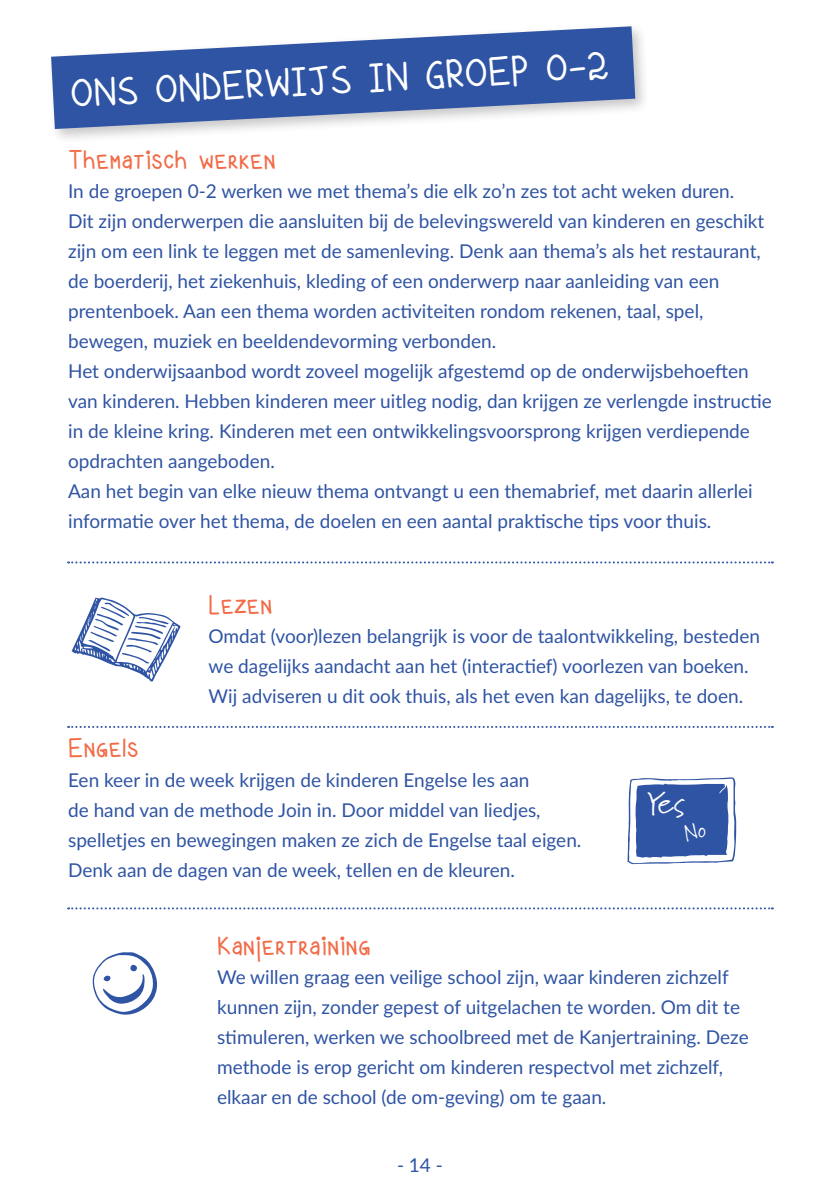
<style>
.page{position:relative;width:840px;height:1191px;background:#fff}
.page>*{position:absolute;margin:0;border:0;box-sizing:border-box;transform-origin:0 0}
.t1{font:500 36px "Love Custom";color:#fff}
.t2{font:500 24px "Love Custom";color:#f26b47}
.t3{font:19px/30px "Lato";color:#2f54a4}
</style>
<div class="page">
<svg style="left:72px;top:597px;width:108px;height:84px"></svg>
<svg style="left:92px;top:952px;width:65px;height:63px"></svg>
<div style="left:46px;top:22px;width:604px;height:122px;background:#231f20;opacity:.25"></div>
<svg style="left:51px;top:26px;width:584px;height:103px;fill:#2f54a4"></svg>
<svg style="left:68px;top:561px;width:704px;height:2px"></svg>
<svg style="left:68px;top:726px;width:704px;height:2px"></svg>
<svg style="left:68px;top:907px;width:704px;height:2px"></svg>
<svg style="left:627px;top:777px;width:108px;height:87px"></svg>
<p class="t1" style="left:69px;top:77px;width:541px;rotate:-3deg">ONS ONDERWIJS IN GROEP 0-2</p>
<p class="t2" style="left:68px;top:148px;width:209px">Thematisch werken</p>
<p class="t3" style="left:68px;top:175px;width:697px">In de groepen 0-2 werken we met thema’s die elk zo’n zes tot acht weken duren.<br>Dit zijn onderwerpen die aansluiten bij de belevingswereld van kinderen en geschikt zijn om een link te leggen met de samenleving. Denk aan thema’s als het restaurant, de boerderij, het ziekenhuis, kleding of een onderwerp naar aanleiding van een prentenboek. Aan een thema worden activiteiten rondom rekenen, taal, spel, bewegen, muziek en beeldendevorming verbonden.</p>
<p class="t3" style="left:68px;top:355px;width:704px">Het onderwijsaanbod wordt zoveel mogelijk afgestemd op de onderwijsbehoeften van kinderen. Hebben kinderen meer uitleg nodig, dan krijgen ze verlengde instructie in de kleine kring. Kinderen met een ontwikkelingsvoorsprong krijgen verdiepende opdrachten aangeboden.</p>
<p class="t3" style="left:68px;top:475px;width:685px">Aan het begin van elke nieuw thema ontvangt u een themabrief, met daarin allerlei informatie over het thema, de doelen en een aantal praktische tips voor thuis.</p>
<p class="t2" style="left:208px;top:594px;width:66px">Lezen</p>
<p class="t3" style="left:208px;top:620px;width:553px">Omdat (voor)lezen belangrijk is voor de taalontwikkeling, besteden we dagelijks aandacht aan het (interactief) voorlezen van boeken.<br>Wij adviseren u dit ook thuis, als het even kan dagelijks, te doen.</p>
<p class="t2" style="left:68px;top:737px;width:72px">Engels</p>
<p class="t3" style="left:68px;top:764px;width:514px">Een keer in de week krijgen de kinderen Engelse les aan<br>de hand van de methode Join in. Door middel van liedjes, spelletjes en bewegingen maken ze zich de Engelse taal eigen.<br>Denk aan de dagen van de week, tellen en de kleuren.</p>
<p class="t2" style="left:217px;top:934px;width:155px">Kanjertraining</p>
<p class="t3" style="left:217px;top:961px;width:533px">We willen graag een veilige school zijn, waar kinderen zichzelf kunnen zijn, zonder gepest of uitgelachen te worden. Om dit te stimuleren, werken we schoolbreed met de Kanjertraining. Deze methode is erop gericht om kinderen respectvol met zichzelf, elkaar en de school (de om-geving) om te gaan.</p>
<p class="t3" style="left:397px;top:1149px;width:47px">- 14 -</p>
</div>
